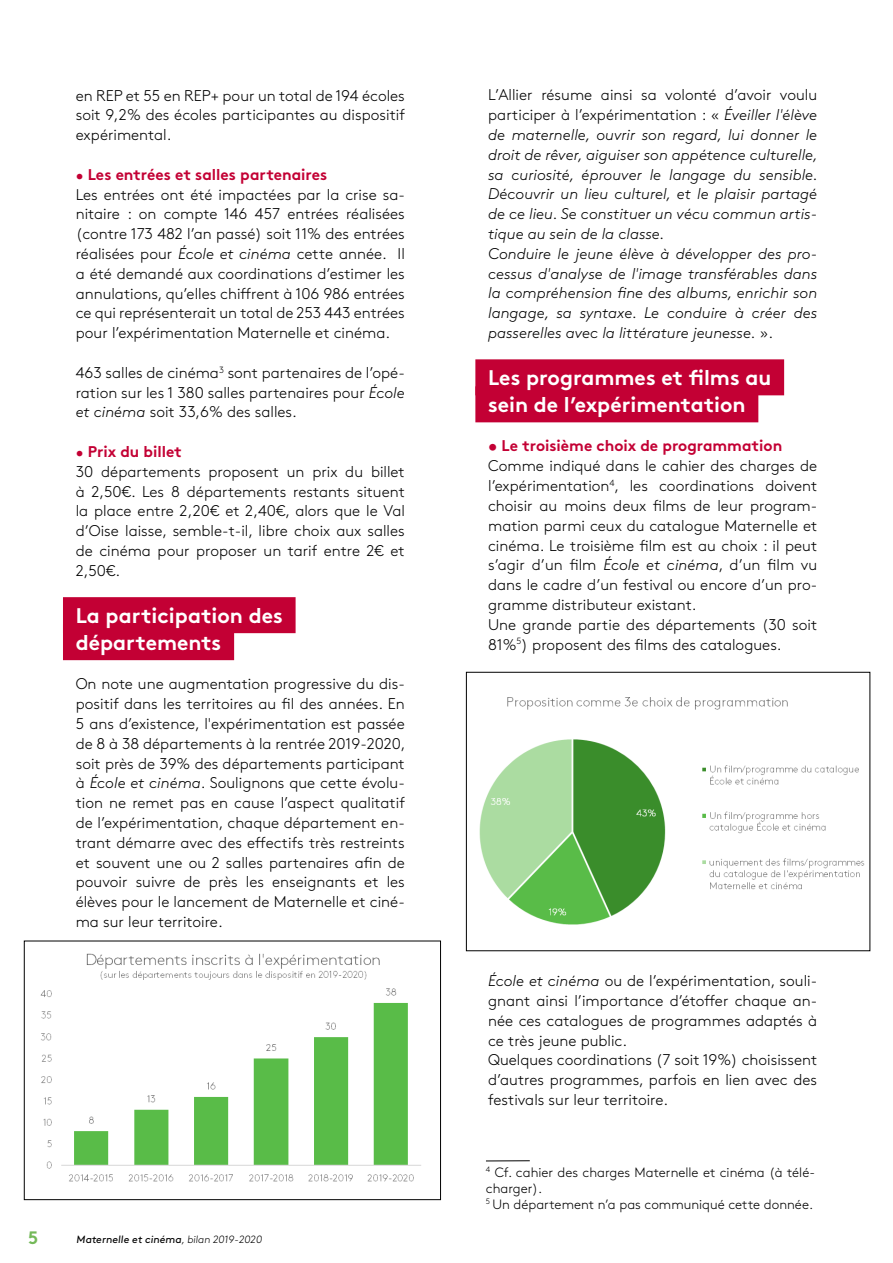
<style>
.page{position:relative;width:893px;height:1263px;background:#fff}
.page>*{position:absolute;margin:0;border:0;box-sizing:border-box;transform-origin:0 0}
.t1{font:700 21.15px/27px "Brown Std";color:#fff}
.t2{font:700 18px "Brown Std";color:#74b959}
.t3{font:300 15.45px/19.8px "Brown Std";color:#000}
.t4{font:italic 300 15.45px/19.8px "Brown Std";color:#000}
.t5{font:700 15.45px "Brown Std";color:#c30034}
.t6{font:300 13.5px/16.2px "Brown Std";color:#000}
.t7{font:10.5px "Brown Std";color:#000}
.s1{font-style:italic;color:#c30034}
.s2{font-weight:700;color:#c30034}
.s3{font-style:italic}
.s4{font-weight:300}
.s5{font-style:normal}
</style>
<div class="page">
<div style="left:63px;top:597px;width:233px;height:36px;background:#c30034"></div>
<div style="left:63px;top:624px;width:171px;height:36px;background:#c30034"></div>
<div style="left:475px;top:359px;width:309px;height:36px;background:#c30034"></div>
<div style="left:475px;top:386px;width:283px;height:36px;background:#c30034"></div>
<img style="left:40px;top:953px;width:381px;height:229px">
<div style="left:24px;top:941px;width:417px;height:259px;border:1px solid #000"></div>
<img style="left:479px;top:697px;width:386px;height:228px">
<div style="left:466px;top:672px;width:404px;height:279px;border:1px solid #000"></div>
<hr style="left:486px;top:1160px;width:44px;height:1px;background:#000">
<p class="t3" style="left:76px;top:86px;width:331px;text-align:justify">en REP et 55 en REP+ pour un total de 194 écoles soit 9,2% des écoles participantes au dispositif expérimental.</p>
<p class="t3" style="left:76px;top:165px;width:331px"><span class="s1">•</span> <span class="s2">Les entrées et salles partenaires<br></span>Les entrées ont été impactées par la crise sa&shy;nitaire : on compte 146 457 entrées réalisées (contre 173 482 l’an passé) soit 11% des entrées réalisées pour <span class="s3">École et cinéma</span> cette année. Il a été demandé aux coordinations d’estimer les annulations, qu’elles chiffrent à 106 986 entrées ce qui représenterait un total de 253 443 entrées pour l’expérimentation Maternelle et cinéma.</p>
<p class="t3" style="left:76px;top:363px;width:331px;text-align:justify">463 salles de cinéma<sup>3</sup> sont partenaires de l’opé&shy;ration sur les 1 380 salles partenaires pour <span class="s3">École et cinéma</span> soit 33,6% des salles.</p>
<p class="t3" style="left:76px;top:442px;width:331px"><span class="s1">•</span> <span class="s2">Prix du billet<br></span>30 départements proposent un prix du billet à 2,50€. Les 8 départements restants situent la place entre 2,20€ et 2,40€, alors que le Val d’Oise laisse, semble-t-il, libre choix aux salles de cinéma pour proposer un tarif entre 2€ et 2,50€.</p>
<h1 class="t1" style="left:76px;top:602px;width:209px">La participation des départements</h1>
<p class="t3" style="left:76px;top:674px;width:331px;text-align:justify">On note une augmentation progressive du dis&shy;positif dans les territoires au fil des années. En 5 ans d’existence, l'expérimentation est passée de 8 à 38 départements à la rentrée 2019-2020, soit près de 39% des départements participant à <span class="s3">École et cinéma</span>. Soulignons que cette évolu&shy;tion ne remet pas en cause l’aspect qualitatif de l’expérimentation, chaque département en&shy;trant démarre avec des effectifs très restreints et souvent une ou 2 salles partenaires afin de pouvoir suivre de près les enseignants et les élèves pour le lancement de Maternelle et ciné&shy;ma sur leur territoire.</p>
<p class="t2" style="left:28px;top:1227px;width:12px">5</p>
<p class="t7" style="left:76px;top:1233px;width:189px">Maternelle et cinéma<span class="s4">, bilan 2019-2020</span></p>
<p class="t4" style="left:488px;top:85px;width:331px"><span class="s5">L’Allier résume ainsi sa volonté d’avoir voulu participer à l’expérimentation : «</span> Éveiller l'élève de maternelle, ouvrir son regard, lui donner le droit de rêver, aiguiser son appétence culturelle, sa curiosité, éprouver le langage du sensible.<br>Découvrir un lieu culturel, et le plaisir partagé de ce lieu. Se constituer un vécu commun artis&shy;tique au sein de la classe.<br>Conduire le jeune élève à développer des pro&shy;cessus d'analyse de l'image transférables dans la compréhension fine des albums, enrichir son langage, sa syntaxe. Le conduire à créer des passerelles avec la littérature jeunesse. <span class="s5">».</span></p>
<h1 class="t1" style="left:488px;top:364px;width:285px">Les programmes et films au sein de l’expérimentation</h1>
<p class="t5" style="left:488px;top:437px;width:296px">• Le troisième choix de programmation</p>
<p class="t3" style="left:488px;top:456px;width:331px">Comme indiqué dans le cahier des charges de l’expérimentation<sup>4</sup>, les coordinations doivent choisir au moins deux films de leur program&shy;mation parmi ceux du catalogue Maternelle et cinéma. Le troisième film est au choix : il peut s’agir d’un film <span class="s3">École et cinéma</span>, d’un film vu dans le cadre d’un festival ou encore d’un pro&shy;gramme distributeur existant.<br>Une grande partie des départements (30 soit 81%<sup>5</sup>) proposent des films des catalogues.</p>
<p class="t3" style="left:488px;top:971px;width:331px"><span class="s3">École et cinéma</span> ou de l’expérimentation, souli&shy;gnant ainsi l’importance d’étoffer chaque an&shy;née ces catalogues de programmes adaptés à ce très jeune public.<br>Quelques coordinations (7 soit 19%) choisissent d’autres programmes, parfois en lien avec des festivals sur leur territoire.</p>
<p class="t6" style="left:486px;top:1164px;width:331px"><sup>4</sup> Cf. cahier des charges Maternelle et cinéma (à télé&shy;charger).<br><sup>5</sup> Un département n’a pas communiqué cette donnée.</p>
</div>
